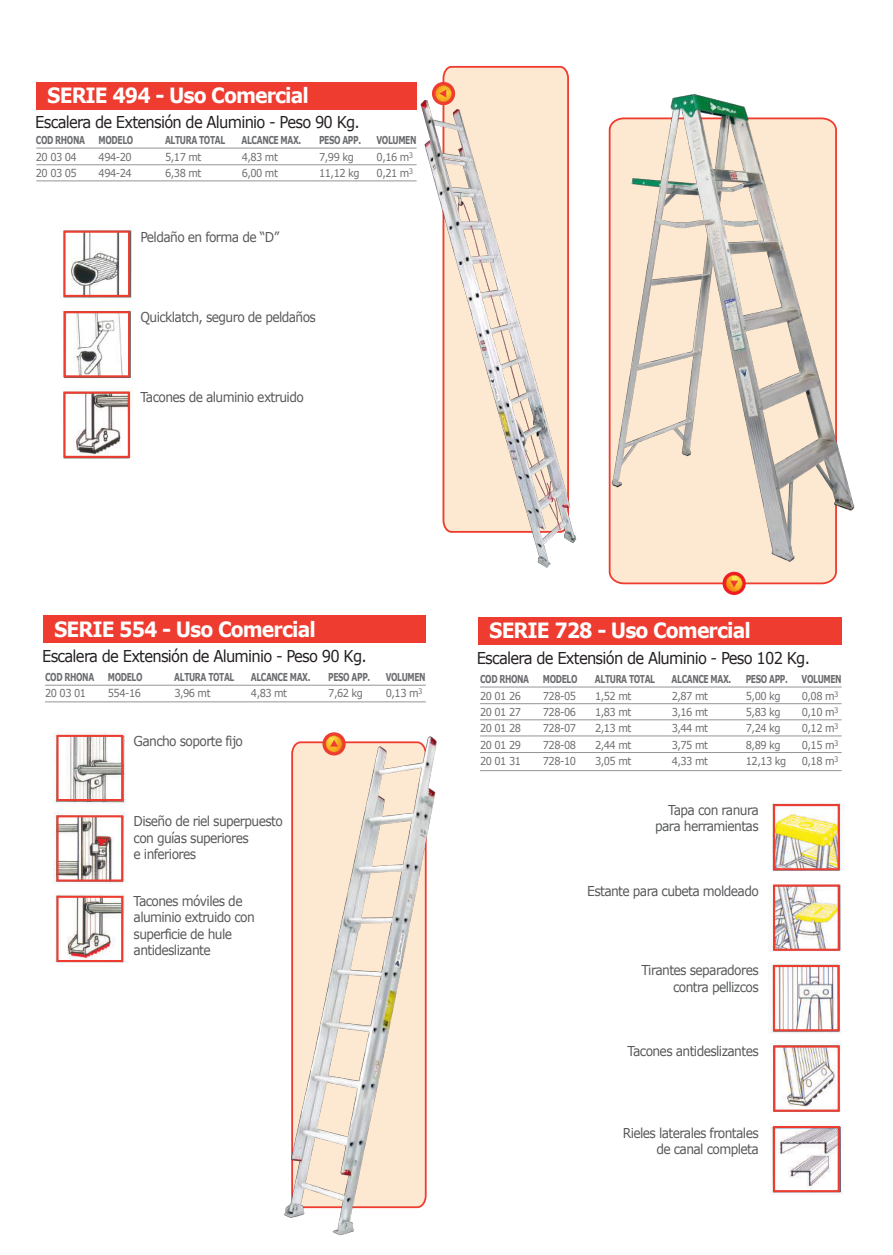
<style>
.page{position:relative;width:893px;height:1255px;background:#fff}
.page>*{position:absolute;margin:0;border:0;box-sizing:border-box;transform-origin:0 0}
.t1{font:700 21px "Verdana";letter-spacing:-.05em;color:#fff;scale:.9 1}
.t2{font:16.35px "Verdana";letter-spacing:-.05em;color:#231f20;scale:.9 1}
.t3{font:13.65px/16.4px "Verdana";letter-spacing:-.05em;color:#57585a;text-align:right;scale:.9 1}
.t4{font:10.95px "Verdana";letter-spacing:-.05em;color:#6c6d70;scale:.9 1}
.t5{font:700 10.95px "Verdana";letter-spacing:-.05em;color:#6c6d70;scale:.7 1}
</style>
<div class="page">
<svg style="left:608px;top:573px;width:229px;height:12px;background:#fad0bd"></svg>
<svg style="left:442px;top:65px;width:126px;height:21px;background:#fbd8c4"></svg>
<img style="left:772px;top:803px;width:71px;height:68px">
<div style="left:773px;top:804px;width:67px;height:66px;border:2px solid #ee3c30"></div>
<img style="left:770px;top:884px;width:72px;height:68px">
<div style="left:773px;top:884px;width:67px;height:66px;border:2px solid #ee3c30"></div>
<img style="left:769px;top:964px;width:72px;height:70px">
<div style="left:773px;top:965px;width:67px;height:66px;border:2px solid #ee3c30"></div>
<img style="left:770px;top:1041px;width:72px;height:71px">
<div style="left:773px;top:1045px;width:67px;height:66px;border:2px solid #ee3c30"></div>
<img style="left:770px;top:1124px;width:73px;height:70px">
<div style="left:773px;top:1125px;width:67px;height:67px;border:2px solid #ee3c30"></div>
<div style="left:478px;top:617px;width:364px;height:27px;background:#ee3c30"></div>
<hr style="left:480px;top:686px;width:362px;height:1px;background:#939598">
<hr style="left:480px;top:703px;width:362px;height:1px;background:#939598">
<hr style="left:480px;top:719px;width:362px;height:1px;background:#939598">
<hr style="left:480px;top:735px;width:362px;height:1px;background:#939598">
<hr style="left:480px;top:752px;width:362px;height:1px;background:#939598">
<hr style="left:480px;top:770px;width:362px;height:1px;background:#939598">
<img style="left:63px;top:230px;width:69px;height:68px">
<div style="left:63px;top:231px;width:67px;height:66px;border:2px solid #ee3c30"></div>
<img style="left:63px;top:308px;width:70px;height:71px">
<div style="left:63px;top:311px;width:67px;height:66px;border:2px solid #ee3c30"></div>
<img style="left:63px;top:390px;width:69px;height:69px">
<div style="left:63px;top:391px;width:67px;height:67px;border:2px solid #ee3c30"></div>
<div style="left:36px;top:82px;width:381px;height:27px;background:#ee3c30"></div>
<hr style="left:36px;top:148px;width:381px;height:1px;background:#939598">
<hr style="left:36px;top:164px;width:381px;height:1px;background:#939598">
<hr style="left:36px;top:180px;width:381px;height:1px;background:#939598">
<img style="left:54px;top:732px;width:71px;height:72px">
<div style="left:57px;top:734px;width:66px;height:67px;border:2px solid #ee3c30"></div>
<img style="left:54px;top:812px;width:71px;height:71px">
<div style="left:57px;top:815px;width:66px;height:66px;border:2px solid #ee3c30"></div>
<img style="left:55px;top:894px;width:69px;height:68px">
<div style="left:57px;top:895px;width:66px;height:67px;border:2px solid #ee3c30"></div>
<div style="left:43px;top:615px;width:383px;height:27px;background:#ee3c30"></div>
<hr style="left:45px;top:684px;width:381px;height:1px;background:#939598">
<hr style="left:45px;top:701px;width:381px;height:1px;background:#939598">
<img style="left:568px;top:73px;width:287px;height:500px">
<svg style="left:723px;top:571px;width:23px;height:24px"></svg>
<svg style="left:726px;top:575px;width:16px;height:16px"></svg>
<img style="left:284px;top:732px;width:153px;height:504px">
<svg style="left:322px;top:732px;width:24px;height:23px"></svg>
<svg style="left:326px;top:735px;width:16px;height:17px"></svg>
<img style="left:385px;top:86px;width:246px;height:481px">
<div style="left:432px;top:82px;width:23px;height:23px;background:#ee3c30;border-radius:50%"></div>
<svg style="left:435px;top:85px;width:17px;height:17px"></svg>
<h1 class="t1" style="left:47px;top:82px;width:292px">SERIE 494 - Uso Comercial</h1>
<p class="t2" style="left:35px;top:111px;width:362px">Escalera de Extensión de Aluminio - Peso 90 Kg.</p>
<p class="t5" style="left:36px;top:133px;width:141px">COD RHONA MODELO</p>
<p class="t5" style="left:165px;top:133px;width:87px">ALTURA TOTAL</p>
<p class="t5" style="left:242px;top:133px;width:87px">ALCANCE MAX.</p>
<p class="t5" style="left:319px;top:133px;width:62px">PESO APP.</p>
<p class="t5" style="left:376px;top:133px;width:59px">VOLUMEN</p>
<p class="t4" style="left:36px;top:149px;width:47px">20 03 04</p>
<p class="t4" style="left:99px;top:149px;width:38px">494-20</p>
<p class="t4" style="left:165px;top:149px;width:42px">5,17 mt</p>
<p class="t4" style="left:242px;top:149px;width:42px">4,83 mt</p>
<p class="t4" style="left:319px;top:149px;width:40px">7,99 kg</p>
<p class="t4" style="left:377px;top:149px;width:42px">0,16 m<sup>3</sup></p>
<p class="t4" style="left:36px;top:166px;width:47px">20 03 05</p>
<p class="t4" style="left:99px;top:166px;width:38px">494-24</p>
<p class="t4" style="left:165px;top:166px;width:42px">6,38 mt</p>
<p class="t4" style="left:242px;top:166px;width:42px">6,00 mt</p>
<p class="t4" style="left:319px;top:166px;width:46px">11,12 kg</p>
<p class="t4" style="left:377px;top:166px;width:42px">0,21 m<sup>3</sup></p>
<p class="t3" style="left:140px;top:228px;width:156px">Peldaño en forma de “D”</p>
<p class="t3" style="left:140px;top:308px;width:197px">Quicklatch, seguro de peldaños</p>
<p class="t3" style="left:140px;top:388px;width:183px">Tacones de aluminio extruido</p>
<h1 class="t1" style="left:54px;top:616px;width:292px">SERIE 554 - Uso Comercial</h1>
<p class="t2" style="left:42px;top:645px;width:362px">Escalera de Extensión de Aluminio - Peso 90 Kg.</p>
<p class="t5" style="left:45px;top:670px;width:141px">COD RHONA MODELO</p>
<p class="t5" style="left:174px;top:670px;width:87px">ALTURA TOTAL</p>
<p class="t5" style="left:251px;top:670px;width:87px">ALCANCE MAX.</p>
<p class="t5" style="left:328px;top:670px;width:62px">PESO APP.</p>
<p class="t5" style="left:386px;top:670px;width:59px">VOLUMEN</p>
<p class="t4" style="left:45px;top:686px;width:47px">20 03 01</p>
<p class="t4" style="left:108px;top:686px;width:38px">554-16</p>
<p class="t4" style="left:174px;top:686px;width:42px">3,96 mt</p>
<p class="t4" style="left:251px;top:686px;width:42px">4,83 mt</p>
<p class="t4" style="left:328px;top:686px;width:40px">7,62 kg</p>
<p class="t4" style="left:386px;top:686px;width:42px">0,13 m<sup>3</sup></p>
<p class="t3" style="left:134px;top:732px;width:123px">Gancho soporte fijo</p>
<p class="t3" style="left:134px;top:812px;width:167px;text-align:left">Diseño de riel superpuesto con guías superiores<br>e inferiores</p>
<p class="t3" style="left:134px;top:892px;width:136px;text-align:left">Tacones móviles de aluminio extruido con superficie de hule antideslizante</p>
<h1 class="t1" style="left:489px;top:617px;width:292px">SERIE 728 - Uso Comercial</h1>
<p class="t2" style="left:477px;top:647px;width:372px">Escalera de Extensión de Aluminio - Peso 102 Kg.</p>
<p class="t5" style="left:480px;top:672px;width:141px">COD RHONA MODELO</p>
<p class="t5" style="left:595px;top:672px;width:87px">ALTURA TOTAL</p>
<p class="t5" style="left:672px;top:672px;width:87px">ALCANCE MAX.</p>
<p class="t5" style="left:746px;top:672px;width:62px">PESO APP.</p>
<p class="t5" style="left:802px;top:672px;width:59px">VOLUMEN</p>
<p class="t4" style="left:480px;top:688px;width:47px">20 01 26</p>
<p class="t4" style="left:543px;top:688px;width:38px">728-05</p>
<p class="t4" style="left:595px;top:688px;width:42px">1,52 mt</p>
<p class="t4" style="left:672px;top:688px;width:42px">2,87 mt</p>
<p class="t4" style="left:746px;top:688px;width:40px">5,00 kg</p>
<p class="t4" style="left:802px;top:688px;width:42px">0,08 m<sup>3</sup></p>
<p class="t4" style="left:480px;top:704px;width:47px">20 01 27</p>
<p class="t4" style="left:543px;top:704px;width:38px">728-06</p>
<p class="t4" style="left:595px;top:704px;width:42px">1,83 mt</p>
<p class="t4" style="left:672px;top:704px;width:42px">3,16 mt</p>
<p class="t4" style="left:746px;top:704px;width:40px">5,83 kg</p>
<p class="t4" style="left:802px;top:704px;width:42px">0,10 m<sup>3</sup></p>
<p class="t4" style="left:480px;top:721px;width:47px">20 01 28</p>
<p class="t4" style="left:543px;top:721px;width:38px">728-07</p>
<p class="t4" style="left:595px;top:721px;width:42px">2,13 mt</p>
<p class="t4" style="left:672px;top:721px;width:42px">3,44 mt</p>
<p class="t4" style="left:746px;top:721px;width:40px">7,24 kg</p>
<p class="t4" style="left:802px;top:721px;width:42px">0,12 m<sup>3</sup></p>
<p class="t4" style="left:480px;top:737px;width:47px">20 01 29</p>
<p class="t4" style="left:543px;top:737px;width:38px">728-08</p>
<p class="t4" style="left:595px;top:737px;width:42px">2,44 mt</p>
<p class="t4" style="left:672px;top:737px;width:42px">3,75 mt</p>
<p class="t4" style="left:746px;top:737px;width:40px">8,89 kg</p>
<p class="t4" style="left:802px;top:737px;width:42px">0,15 m<sup>3</sup></p>
<p class="t4" style="left:480px;top:753px;width:47px">20 01 31</p>
<p class="t4" style="left:543px;top:753px;width:38px">728-10</p>
<p class="t4" style="left:595px;top:753px;width:42px">3,05 mt</p>
<p class="t4" style="left:672px;top:753px;width:42px">4,33 mt</p>
<p class="t4" style="left:746px;top:753px;width:46px">12,13 kg</p>
<p class="t4" style="left:802px;top:753px;width:42px">0,18 m<sup>3</sup></p>
<p class="t3" style="left:655px;top:801px;width:117px">Tapa con ranura para herramientas</p>
<p class="t3" style="left:587px;top:881px;width:192px">Estante para cubeta moldeado</p>
<p class="t3" style="left:641px;top:961px;width:132px">Tirantes separadores contra pellizcos</p>
<p class="t3" style="left:628px;top:1042px;width:147px">Tacones antideslizantes</p>
<p class="t3" style="left:623px;top:1123px;width:153px">Rieles laterales frontales de canal completa</p>
</div>
